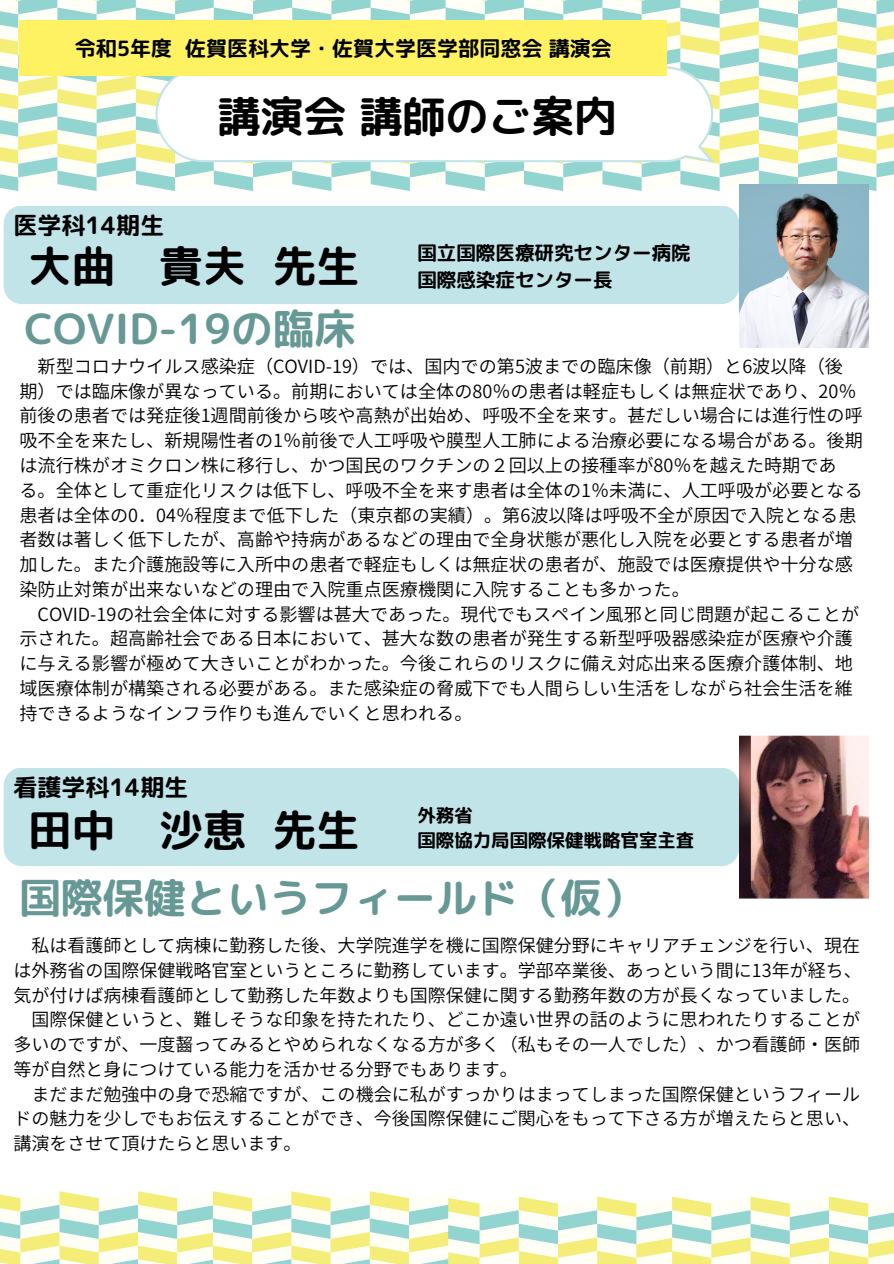
<style>
.page{position:relative;width:894px;height:1264px;background:#fff}
.page>*{position:absolute;margin:0;border:0;box-sizing:border-box;transform-origin:0 0}
.t1{font:43.65px "rounded mplus 1 p bold";color:#000}
.t2{font:42.9px "rounded mplus 1 p bold";color:#000}
.t3{font:41.55px "rounded mplus 1 p bold";color:#669995}
.t4{font:24px "rounded mplus 1 p bold";color:#000}
.t5{font:21px "rounded mplus 1 p bold";color:#000}
.t6{font:19.5px "rounded mplus 1 p bold";color:#000}
.t7{font:18.45px "rounded mplus 1 p bold";color:#000}
.t8{font:18.15px/24.8px "Source Han Sans JP";color:#000}
.t9{font:18px/24.8px "Source Han Sans JP";color:#000;text-align:justify}
</style>
<div class="page">
<svg style="left:0;top:0;width:893px;height:191px"></svg>
<svg style="left:155px;top:66px;width:558px;height:96px"></svg>
<svg style="left:0;top:1191px;width:893px;height:72px"></svg>
<div style="left:4px;top:206px;width:735px;height:98px;background:#c1e4e9;border-radius:18px"></div>
<div style="left:19px;top:20px;width:648px;height:56px;background:#fef263"></div>
<img style="left:739px;top:185px;width:129px;height:162px">
<div style="left:4px;top:767px;width:735px;height:99px;background:#c1e4e9;border-radius:18px"></div>
<img style="left:739px;top:736px;width:129px;height:162px">
<p class="t5" style="left:75px;top:33px;width:538px">令和5年度 佐賀医科大学・佐賀大学医学部同窓会講演会</p>
<p class="t4" style="left:13px;top:208px;width:152px">医学科14期生</p>
<p class="t2" style="left:217px;top:85px;width:401px">講演会講師のご案内</p>
<p class="t1" style="left:28px;top:235px;width:333px">大曲 貴夫 先生</p>
<p class="t6" style="left:417px;top:239px;width:275px">国立国際医療研究センター病院</p>
<p class="t6" style="left:417px;top:266px;width:197px">国際感染症センター長</p>
<p class="t3" style="left:25px;top:299px;width:333px">COVID-19の臨床</p>
<p class="t8" style="left:19px;top:353px;width:844px;text-indent:18px">新型コロナウイルス感染症（COVID-19）では、国内での第5波までの臨床像（前期）と6波以降（後期）では臨床像が異なっている。前期においては全体の80％の患者は軽症もしくは無症状であり、20％前後の患者では発症後1週間前後から咳や高熱が出始め、呼吸不全を来す。甚だしい場合には進行性の呼吸不全を来たし、新規陽性者の1％前後で人工呼吸や膜型人工肺による治療必要になる場合がある。後期は流行株がオミクロン株に移行し、かつ国民のワクチンの２回以上の接種率が80％を越えた時期であ<br>る。全体として重症化リスクは低下し、呼吸不全を来す患者は全体の1％未満に、人工呼吸が必要となる患者は全体の0．04％程度まで低下した（東京都の実績）。第6波以降は呼吸不全が原因で入院となる患者数は著しく低下したが、高齢や持病があるなどの理由で全身状態が悪化し入院を必要とする患者が増加した。また介護施設等に入所中の患者で軽症もしくは無症状の患者が、施設では医療提供や十分な感染防止対策が出来ないなどの理由で入院重点医療機関に入院することも多かった。</p>
<p class="t8" style="left:19px;top:600px;width:841px;text-indent:18px">COVID-19の社会全体に対する影響は甚大であった。現代でもスペイン風邪と同じ問題が起こることが示された。超高齢社会である日本において、甚大な数の患者が発生する新型呼吸器感染症が医療や介護に与える影響が極めて大きいことがわかった。今後これらのリスクに備え対応出来る医療介護体制、地域医療体制が構築される必要がある。また感染症の脅威下でも人間らしい生活をしながら社会生活を維持できるようなインフラ作りも進んでいくと思われる。</p>
<p class="t4" style="left:13px;top:770px;width:176px">看護学科14期生</p>
<p class="t7" style="left:417px;top:802px;width:57px">外務省</p>
<p class="t7" style="left:417px;top:827px;width:278px">国際協力局国際保健戦略官室主査</p>
<p class="t3" style="left:20px;top:868px;width:625px">国際保健というフィールド（仮）</p>
<p class="t9" style="left:13px;top:932px;width:849px;text-indent:18px">私は看護師として病棟に勤務した後、大学院進学を機に国際保健分野にキャリアチェンジを行い、現在は外務省の国際保健戦略官室というところに勤務しています。学部卒業後、あっという間に13年が経ち、気が付けば病棟看護師として勤務した年数よりも国際保健に関する勤務年数の方が長くなっていました。</p>
<p class="t9" style="left:13px;top:1006px;width:847px;text-indent:18px">国際保健というと、難しそうな印象を持たれたり、どこか遠い世界の話のように思われたりすることが多いのですが、一度齧ってみるとやめられなくなる方が多く（私もその一人でした）、かつ看護師・医師等が自然と身につけている能力を活かせる分野でもあります。</p>
<p class="t9" style="left:13px;top:1080px;width:847px;text-indent:18px">まだまだ勉強中の身で恐縮ですが、この機会に私がすっかりはまってしまった国際保健というフィールドの魅力を少しでもお伝えすることができ、今後国際保健にご関心をもって下さる方が増えたらと思い、講演をさせて頂けたらと思います。</p>
<p class="t1" style="left:28px;top:798px;width:333px">田中 沙恵 先生</p>
</div>
